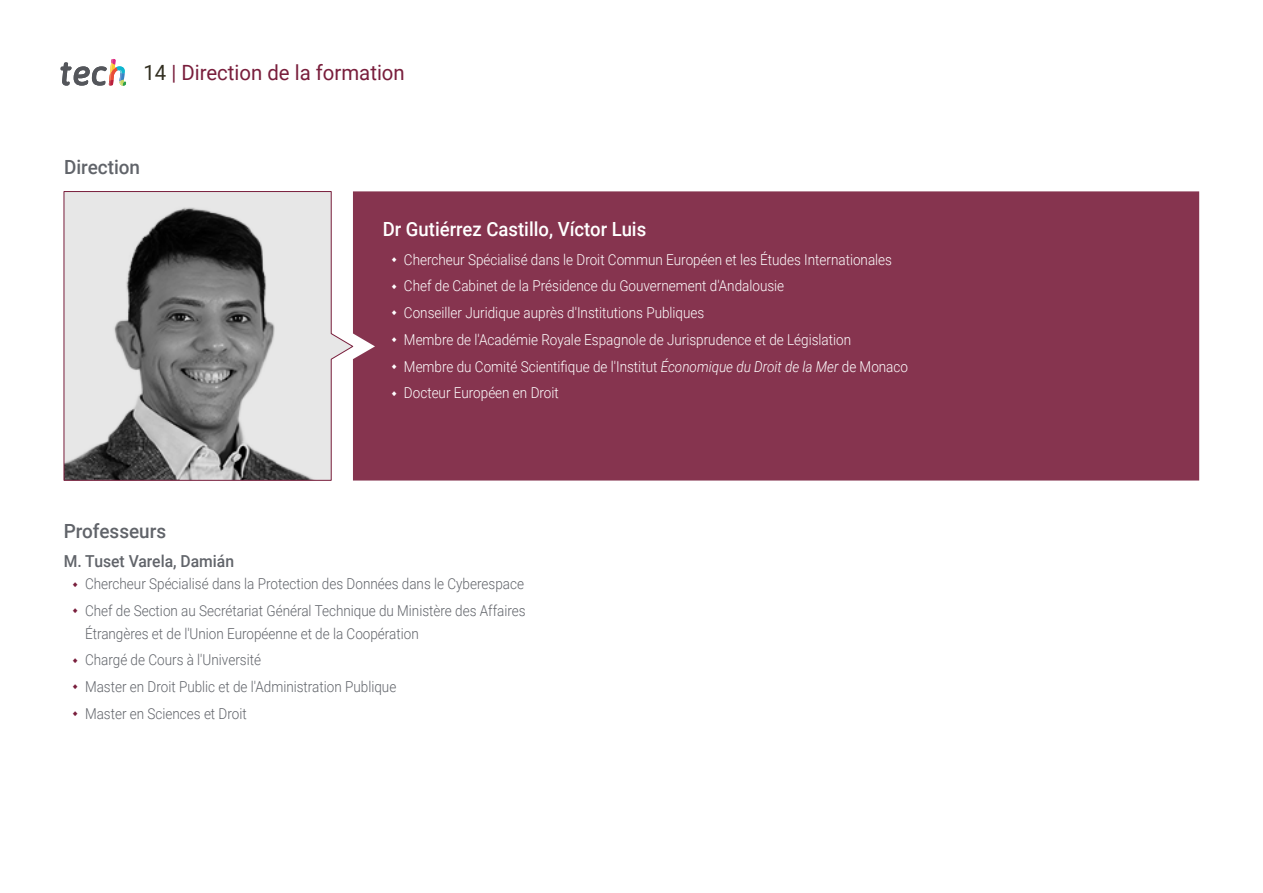
<style>
.page{position:relative;width:1263px;height:893px;background:#fff}
.page>*{position:absolute;margin:0;border:0;box-sizing:border-box;transform-origin:0 0}
.t1{font:21px "Roboto";color:#791e3c}
.t2{font:500 19.5px "Roboto";color:#fff;scale:.95 1}
.t3{font:500 19.5px "Roboto";color:#61646a}
.t4{font:500 16.5px "Roboto";color:#61646a;scale:.95 1}
.t5{font:300 15px/26.7px "Roboto";color:#fff;scale:.9 1}
.t6{font:300 15px/26.7px "Roboto";color:#61646a;scale:.9 1}
.s1{color:#312e20}
.s2{font-style:italic}
</style>
<div class="page">
<div style="left:353px;top:191px;width:846px;height:290px;background:#86344f"></div>
<svg style="left:64px;top:191px;width:289px;height:290px;background:#acabac"></svg>
<svg style="left:61px;top:59px;width:65px;height:27px"></svg>
<svg style="left:392px;top:257px;width:5px;height:5px"></svg>
<svg style="left:392px;top:284px;width:5px;height:5px"></svg>
<svg style="left:392px;top:310px;width:5px;height:5px"></svg>
<svg style="left:392px;top:337px;width:5px;height:5px"></svg>
<svg style="left:392px;top:364px;width:5px;height:5px"></svg>
<svg style="left:392px;top:391px;width:5px;height:5px"></svg>
<h1 class="t1" style="left:144px;top:57px;width:263px"><span class="s1">14</span> | Direction de la formation</h1>
<h2 class="t3" style="left:64px;top:154px;width:78px">Direction</h2>
<h2 class="t3" style="left:64px;top:517px;width:104px">Professeurs</h2>
<h2 class="t2" style="left:383px;top:215px;width:279px">Dr Gutiérrez Castillo, Víctor Luis</h2>
<p class="t5" style="left:404px;top:245px;width:562px">Chercheur Spécialisé dans le Droit Commun Européen et les Études Internationales Chef de Cabinet de la Présidence du Gouvernement d'Andalousie<br>Conseiller Juridique auprès d'Institutions Publiques<br>Membre de l'Académie Royale Espagnole de Jurisprudence et de Législation<br>Membre du Comité Scientifique de l'Institut <span class="s2">Économique du Droit de la Mer</span> de Monaco Docteur Européen en Droit</p>
<p class="t4" style="left:64px;top:550px;width:181px">M. Tuset Varela, Damián</p>
<p class="t6" style="left:85px;top:570px;width:491px">Chercheur Spécialisé dans la Protection des Données dans le Cyberespace<br>Chef de Section au Secrétariat Général Technique du Ministère des Affaires</p>
<p class="t6" style="left:85px;top:619px;width:372px">Étrangères et de l'Union Européenne et de la Coopération Chargé de Cours à l'Université<br>Master en Droit Public et de l'Administration Publique Master en Sciences et Droit</p>
</div>
